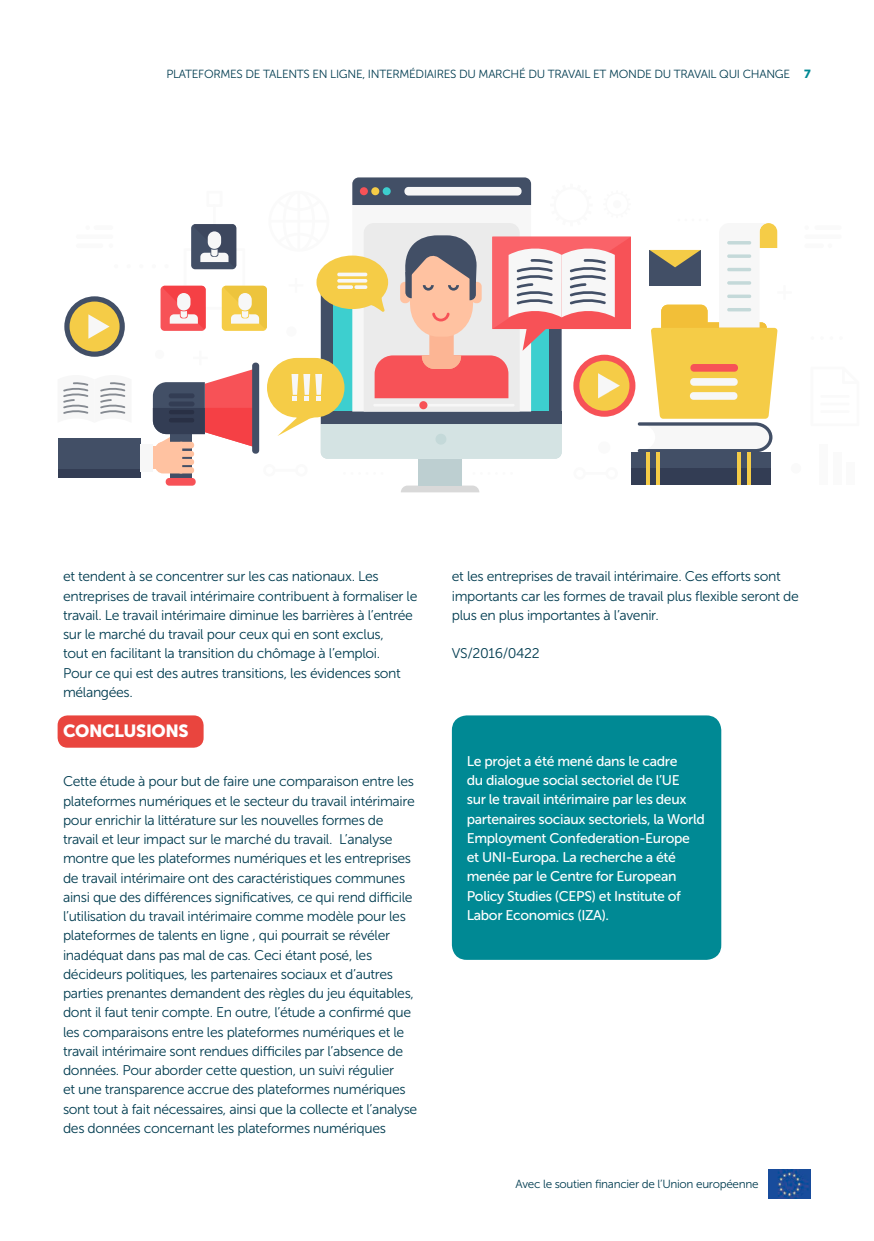
<style>
.page{position:relative;width:874px;height:1241px;background:#fff}
.page>*{position:absolute;margin:0;border:0;box-sizing:border-box;transform-origin:0 0}
.t1{font:17.5px "Museo Sans 900";letter-spacing:-.025em;color:#fff}
.t2{font:14px/19.2px "Museo Sans 300";letter-spacing:-.025em;color:#003c50}
.t3{font:14px/19.2px "Museo Sans 500";letter-spacing:-.025em;color:#fff}
.t4{font:11.72px "Museo Sans 300";letter-spacing:-.025em;color:#003c50}
.s1{font-family:"Museo Sans 900";color:#008994}
</style>
<div class="page">
<div style="left:58px;top:715px;width:145px;height:32px;background:#e9453e;border-radius:10px"></div>
<div style="left:76px;top:243px;width:27px;height:5px;background:#fafafa;border-radius:2px"></div>
<div style="left:76px;top:234px;width:37px;height:5px;background:#fafafa;border-radius:2px"></div>
<div style="left:94px;top:225px;width:19px;height:5px;background:#fafafa;border-radius:2px"></div>
<div style="left:819px;top:444px;width:8px;height:40px;background:#fafafa"></div>
<div style="left:832px;top:452px;width:9px;height:32px;background:#fafafa"></div>
<div style="left:845px;top:462px;width:9px;height:22px;background:#fafafa"></div>
<hr style="left:820px;top:395px;width:29px;height:2px;background:#fafafa">
<hr style="left:820px;top:402px;width:29px;height:3px;background:#fafafa">
<hr style="left:820px;top:410px;width:29px;height:3px;background:#fafafa">
<div style="left:790px;top:463px;width:10px;height:10px;background:#fafafa;border-radius:50%"></div>
<div style="left:814px;top:225px;width:27px;height:5px;background:#fafafa;border-radius:2px"></div>
<div style="left:804px;top:234px;width:37px;height:5px;background:#fafafa;border-radius:2px"></div>
<div style="left:804px;top:243px;width:19px;height:5px;background:#fafafa;border-radius:2px"></div>
<svg style="left:64px;top:296px;width:61px;height:61px"></svg>
<div style="left:69px;top:301px;width:50px;height:50px;background:#f5cc47;border-radius:50%"></div>
<svg style="left:88px;top:314px;width:21px;height:25px"></svg>
<div style="left:573px;top:354px;width:62px;height:62px;background:#f75257;border-radius:50%"></div>
<div style="left:58px;top:438px;width:82px;height:39px;background:#424f66"></div>
<div style="left:58px;top:468px;width:82px;height:9px;background:#333d54"></div>
<div style="left:140px;top:444px;width:13px;height:28px;background:#f7f7f7"></div>
<svg style="left:637px;top:223px;width:141px;height:229px"></svg>
<div style="left:690px;top:364px;width:47px;height:7px;background:#f75257;border-radius:4px"></div>
<div style="left:689px;top:378px;width:48px;height:7px;background:#f7f7f7;border-radius:4px"></div>
<div style="left:689px;top:392px;width:48px;height:8px;background:#f7f7f7;border-radius:4px"></div>
<svg style="left:63px;top:382px;width:63px;height:32px"></svg>
<hr style="left:726px;top:241px;width:24px;height:3px;background:#c4d9d9;border-radius:2px">
<svg style="left:726px;top:254px;width:24px;height:4px"></svg>
<hr style="left:726px;top:268px;width:24px;height:3px;background:#c4d9d9;border-radius:2px">
<hr style="left:726px;top:281px;width:24px;height:3px;background:#c4d9d9;border-radius:2px">
<svg style="left:726px;top:294px;width:24px;height:4px"></svg>
<hr style="left:726px;top:308px;width:24px;height:3px;background:#c4d9d9;border-radius:2px">
<svg style="left:152px;top:177px;width:478px;height:315px"></svg>
<div style="left:630px;top:452px;width:140px;height:33px;background:#424f66"></div>
<div style="left:630px;top:468px;width:140px;height:16px;background:#333d54"></div>
<svg style="left:646px;top:452px;width:3px;height:32px"></svg>
<svg style="left:656px;top:452px;width:3px;height:32px"></svg>
<hr style="left:737px;top:452px;width:4px;height:32px;background:#f5cc47">
<hr style="left:747px;top:452px;width:4px;height:32px;background:#f5cc47">
<div style="left:419px;top:401px;width:8px;height:8px;background:#f75257;border-radius:50%"></div>
<img style="left:768px;top:1169px;width:42px;height:28px">
<div style="left:451px;top:715px;width:270px;height:244px;background:#008994;border-radius:15px"></div>
<p class="t4" style="left:166px;top:67px;width:645px">PLATEFORMES DE TALENTS EN LIGNE, INTERMÉDIAIRES DU MARCHÉ DU TRAVAIL ET MONDE DU TRAVAIL QUI CHANGE <span class="s1">7</span></p>
<p class="t2" style="left:63px;top:567px;width:356px">et tendent à se concentrer sur les cas nationaux. Les entreprises de travail intérimaire contribuent à formaliser le travail. Le travail intérimaire diminue les barrières à l’entrée sur le marché du travail pour ceux qui en sont exclus,<br>tout en facilitant la transition du chômage à l’emploi.<br>Pour ce qui est des autres transitions, les évidences sont mélangées.</p>
<p class="t1" style="left:63px;top:721px;width:127px">CONCLUSIONS</p>
<p class="t2" style="left:63px;top:771px;width:355px">Cette étude à pour but de faire une comparaison entre les plateformes numériques et le secteur du travail intérimaire pour enrichir la littérature sur les nouvelles formes de travail et leur impact sur le marché du travail. L’analyse montre que les plateformes numériques et les entreprises de travail intérimaire ont des caractéristiques communes ainsi que des différences significatives, ce qui rend difficile l’utilisation du travail intérimaire comme modèle pour les plateformes de talents en ligne , qui pourrait se révéler inadéquat dans pas mal de cas. Ceci étant posé, les décideurs politiques, les partenaires sociaux et d’autres parties prenantes demandent des règles du jeu équitables, dont il faut tenir compte. En outre, l’étude a confirmé que les comparaisons entre les plateformes numériques et le travail intérimaire sont rendues difficiles par l’absence de données. Pour aborder cette question, un suivi régulier<br>et une transparence accrue des plateformes numériques sont tout à fait nécessaires, ainsi que la collecte et l’analyse des données concernant les plateformes numériques</p>
<p class="t2" style="left:451px;top:567px;width:348px">et les entreprises de travail intérimaire. Ces efforts sont importants car les formes de travail plus flexible seront de plus en plus importantes à l’avenir.</p>
<p class="t2" style="left:451px;top:644px;width:89px">VS/2016/0422</p>
<p class="t3" style="left:466px;top:751px;width:239px">Le projet a été mené dans le cadre<br>du dialogue social sectoriel de l’UE<br>sur le travail intérimaire par les deux partenaires sociaux sectoriels, la World Employment Confederation-Europe et UNI-Europa. La recherche a été menée par le Centre for European Policy Studies (CEPS) et Institute of Labor Economics (IZA).</p>
<p class="t4" style="left:515px;top:1177px;width:244px">Avec le soutien financier de l’Union européenne</p>
</div>
